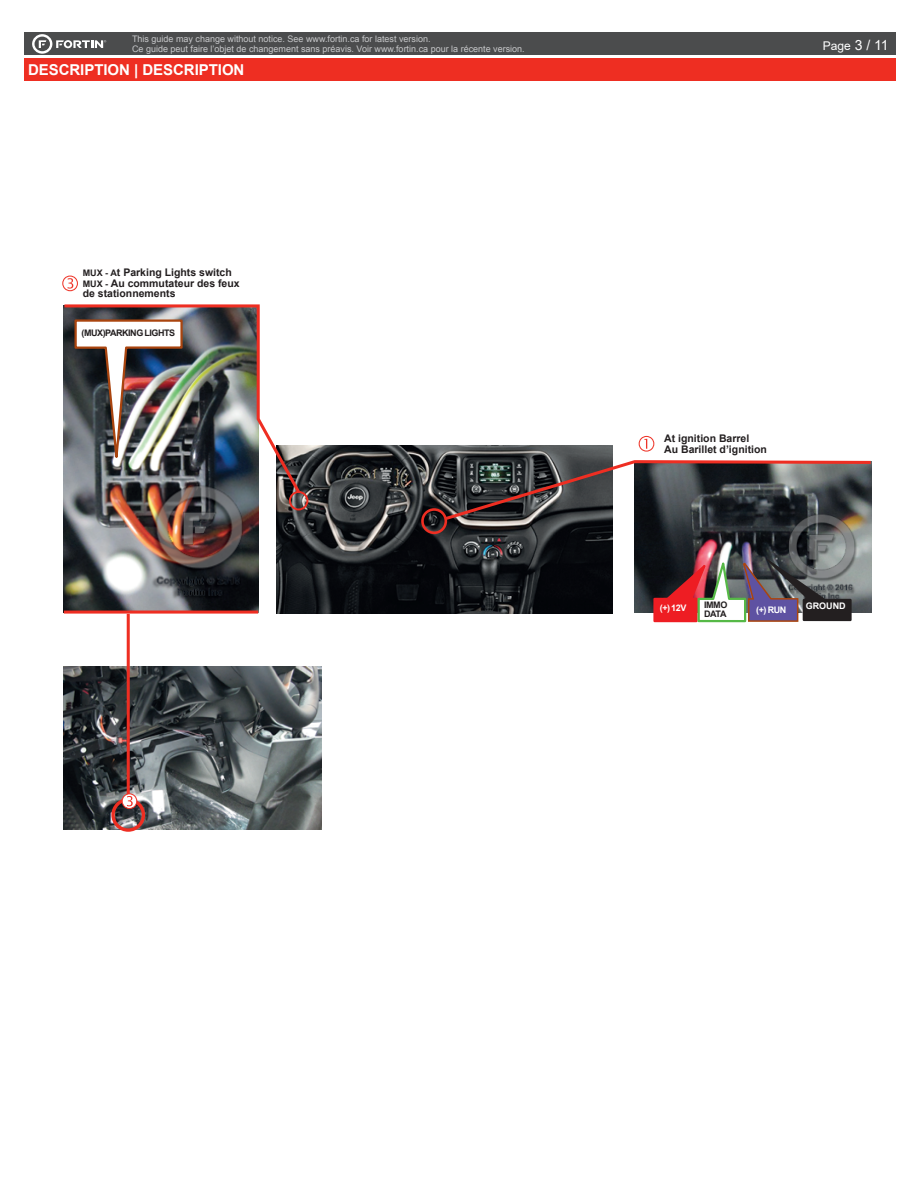
<style>
.page{position:relative;width:918px;height:1188px;background:#fff}
.page>*{position:absolute;margin:0;border:0;box-sizing:border-box;transform-origin:0 0}
.t1{font:700 15px "Arial";letter-spacing:-.005em;color:#fff}
.t2{font:12px "Arial";color:#fff}
.t3{font:700 10.5px/10.5px "Arial";color:#231f20}
.t4{font:9px/9.8px "Arial";color:#c7c8ca}
.t5{font:700 9px/9px "Arial";letter-spacing:-.05em;color:#231f20}
.t6{font:700 9px "Arial";color:#fff}
.s1{font-size:9px}
.s2{font-size:13.95px}
</style>
<div class="page">
<div style="left:24px;top:33px;width:872px;height:22px;background:#4b4c4d"></div>
<div style="left:24px;top:58px;width:872px;height:23px;background:#ee2e22"></div>
<svg style="left:32px;top:34px;width:74px;height:20px"></svg>
<img style="left:276px;top:446px;width:337px;height:168px">
<img style="left:64px;top:666px;width:257px;height:164px">
<svg style="left:639px;top:436px;width:15px;height:16px"></svg>
<svg style="left:62px;top:276px;width:16px;height:15px"></svg>
<img style="left:64px;top:496px;width:194px;height:115px">
<img style="left:635px;top:522px;width:237px;height:90px">
<img style="left:63px;top:304px;width:240px;height:192px">
<img style="left:73px;top:318px;width:111px;height:163px">
<svg style="left:442px;top:459px;width:430px;height:63px;background:#514c4d"></svg>
<div style="left:421px;top:508px;width:26px;height:26px;border:3px solid #ee2e22;border-radius:50%"></div>
<div style="left:289px;top:491px;width:19px;height:19px;border:2px solid #ee2e22;border-radius:50%"></div>
<div style="left:111px;top:798px;width:34px;height:34px;border:3px solid #ee2e22;border-radius:50%"></div>
<hr style="left:64px;top:611px;width:194px;height:3px;background:#ee2e22">
<hr style="left:127px;top:614px;width:3px;height:186px;background:#ee2e22">
<svg style="left:122px;top:793px;width:15px;height:16px"></svg>
<img style="left:652px;top:553px;width:200px;height:70px">
<p class="t4" style="left:132px;top:34px;width:394px">This guide may change without notice. See www.fortin.ca for latest version.<br>Ce guide peut faire l’objet de changement sans préavis. Voir www.fortin.ca pour la récente version.</p>
<h1 class="t1" style="left:28px;top:59px;width:218px">DESCRIPTION | DESCRIPTION</h1>
<p class="t3" style="left:83px;top:268px;width:158px"><span class="s1">MUX - A</span>t Parking Lights switch<br><span class="s1">MUX -</span> Au commutateur des feux de stationnements</p>
<p class="t5" style="left:81px;top:329px;width:95px">(MUX)PARKING LIGHTS</p>
<h2 class="t2" style="left:823px;top:38px;width:67px">Page <span class="s2">3 / 11</span></h2>
<p class="t3" style="left:664px;top:434px;width:104px">At ignition Barrel<br>Au Barillet d’ignition</p>
<p class="t6" style="left:660px;top:601px;width:28px">(+) 12V</p>
<p class="t5" style="left:704px;top:601px;width:25px">IMMO<br>DATA</p>
<p class="t6" style="left:806px;top:599px;width:41px">GROUND</p>
<p class="t6" style="left:756px;top:604px;width:32px">(+) RUN</p>
</div>
